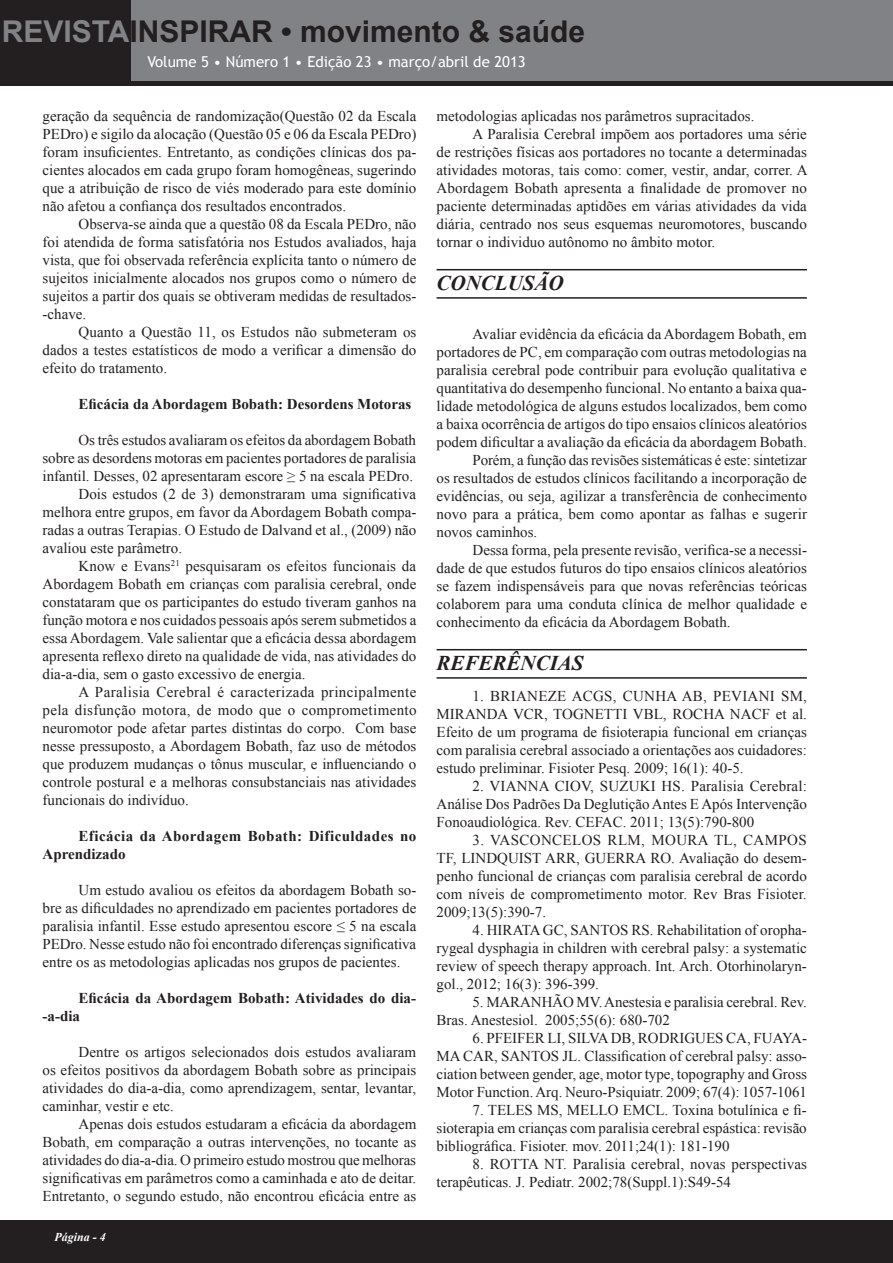
<style>
.page{position:relative;width:893px;height:1263px;background:#fff}
.page>*{position:absolute;margin:0;border:0;box-sizing:border-box;transform-origin:0 0}
.t1{font:700 30px "Arial";color:#231f20}
.t2{font:italic 700 21px "Times New Roman";color:#231f20}
.t3{font:15px/18px "Times New Roman";color:#231f20;text-align:justify}
.t4{font:15px "Times New Roman";letter-spacing:.025em;color:#231f20}
.t5{font:700 15px/18px "Times New Roman";letter-spacing:.005em;color:#231f20}
.t6{font:700 15px/18px "Times New Roman";letter-spacing:.03em;color:#231f20}
.t7{font:15px "Trebuchet MS";color:#fff}
.t8{font:italic 700 12px "Times New Roman";color:#fff}
.s1{color:#808285}
</style>
<div class="page">
<div style="left:0;top:0;width:893px;height:85px;background:#231f20"></div>
<div style="left:0;top:1220px;width:893px;height:43px;background:#231f20"></div>
<div style="left:132px;top:0;width:761px;height:80px;background:#808285"></div>
<hr style="left:437px;top:269px;width:370px;height:1px;background:#231f20">
<hr style="left:437px;top:297px;width:370px;height:2px;background:#231f20">
<hr style="left:437px;top:649px;width:370px;height:1px;background:#231f20">
<hr style="left:437px;top:677px;width:370px;height:2px;background:#231f20">
<h1 class="t1" style="left:2px;top:12px;width:585px"><span class="s1">REVISTA</span>INSPIRAR • movimento &amp; saúde</h1>
<p class="t7" style="left:147px;top:53px;width:380px">Volume 5 • Número 1 • Edição 23 • março/abril de 2013</p>
<p class="t3" style="left:43px;top:107px;width:375px">geração da sequência de randomização(Questão 02 da Escala PEDro) e sigilo da alocação (Questão 05 e 06 da Escala PEDro) foram insuficientes. Entretanto, as condições clínicas dos pa&shy;cientes alocados em cada grupo foram homogêneas, sugerindo que a atribuição de risco de viés moderado para este domínio não afetou a confiança dos resultados encontrados.</p>
<p class="t3" style="left:43px;top:215px;width:375px;text-indent:36px">Observa-se ainda que a questão 08 da Escala PEDro, não foi atendida de forma satisfatória nos Estudos avaliados, haja vista, que foi observada referência explícita tanto o número de sujeitos inicialmente alocados nos grupos como o número de sujeitos a partir dos quais se obtiveram medidas de resultados--chave.</p>
<p class="t3" style="left:43px;top:323px;width:375px;text-indent:36px">Quanto a Questão 11, os Estudos não submeteram os dados a testes estatísticos de modo a verificar a dimensão do efeito do tratamento.</p>
<p class="t5" style="left:79px;top:395px;width:334px">Eficácia da Abordagem Bobath: Desordens Motoras</p>
<p class="t3" style="left:79px;top:431px;width:339px">Os três estudos avaliaram os efeitos da abordagem Bobath</p>
<p class="t3" style="left:43px;top:449px;width:375px">sobre as desordens motoras em pacientes portadores de paralisia</p>
<p class="t3" style="left:43px;top:467px;width:372px">infantil. Desses, 02 apresentaram escore ≥ 5 na escala PEDro.</p>
<p class="t3" style="left:79px;top:485px;width:339px">Dois estudos (2 de 3) demonstraram uma significativa</p>
<p class="t3" style="left:43px;top:503px;width:375px">melhora entre grupos, em favor da Abordagem Bobath compa-</p>
<p class="t3" style="left:43px;top:521px;width:375px">radas a outras Terapias. O Estudo de Dalvand et al., (2009) não</p>
<p class="t3" style="left:43px;top:539px;width:141px">avaliou este parâmetro.</p>
<p class="t3" style="left:79px;top:557px;width:339px">Know e Evans<sup>21</sup> pesquisaram os efeitos funcionais da</p>
<p class="t3" style="left:43px;top:575px;width:375px">Abordagem Bobath em crianças com paralisia cerebral, onde</p>
<p class="t3" style="left:43px;top:593px;width:375px">constataram que os participantes do estudo tiveram ganhos na</p>
<p class="t3" style="left:43px;top:611px;width:375px">função motora e nos cuidados pessoais após serem submetidos a</p>
<p class="t3" style="left:43px;top:629px;width:375px">essa Abordagem. Vale salientar que a eficácia dessa abordagem</p>
<p class="t3" style="left:43px;top:647px;width:375px">apresenta reflexo direto na qualidade de vida, nas atividades do</p>
<p class="t3" style="left:43px;top:665px;width:264px">dia-a-dia, sem o gasto excessivo de energia.</p>
<p class="t4" style="left:79px;top:682px;width:339px">A Paralisia Cerebral é caracterizada principalmente</p>
<p class="t4" style="left:43px;top:700px;width:375px">pela disfunção motora, de modo que o comprometimento</p>
<p class="t3" style="left:43px;top:719px;width:375px">neuromotor pode afetar partes distintas do corpo. Com base</p>
<p class="t3" style="left:43px;top:737px;width:375px">nesse pressuposto, a Abordagem Bobath, faz uso de métodos</p>
<p class="t3" style="left:43px;top:755px;width:375px">que produzem mudanças o tônus muscular, e influenciando o</p>
<p class="t3" style="left:43px;top:773px;width:375px">controle postural e a melhoras consubstanciais nas atividades</p>
<p class="t3" style="left:43px;top:791px;width:148px">funcionais do indivíduo.</p>
<p class="t6" style="left:43px;top:827px;width:375px;text-indent:36px">Eficácia da Abordagem Bobath: Dificuldades no<br>Aprendizado</p>
<p class="t3" style="left:43px;top:881px;width:375px;text-indent:36px">Um estudo avaliou os efeitos da abordagem Bobath so&shy;bre as dificuldades no aprendizado em pacientes portadores de paralisia infantil. Esse estudo apresentou escore ≤ 5 na escala PEDro. Nesse estudo não foi encontrado diferenças significativa entre os as metodologias aplicadas nos grupos de pacientes.</p>
<p class="t5" style="left:43px;top:989px;width:375px;text-indent:36px">Eficácia da Abordagem Bobath: Atividades do dia--a-dia</p>
<p class="t3" style="left:43px;top:1043px;width:375px;text-indent:36px">Dentre os artigos selecionados dois estudos avaliaram os efeitos positivos da abordagem Bobath sobre as principais atividades do dia-a-dia, como aprendizagem, sentar, levantar, caminhar, vestir e etc.</p>
<p class="t3" style="left:43px;top:1115px;width:375px;text-indent:36px">Apenas dois estudos estudaram a eficácia da abordagem Bobath, em comparação a outras intervenções, no tocante as atividades do dia-a-dia. O primeiro estudo mostrou que melhoras significativas em parâmetros como a caminhada e ato de deitar.<br>Entretanto, o segundo estudo, não encontrou eficácia entre as</p>
<p class="t3" style="left:437px;top:107px;width:319px">metodologias aplicadas nos parâmetros supracitados.</p>
<p class="t3" style="left:473px;top:125px;width:336px">A Paralisia Cerebral impõem aos portadores uma série</p>
<p class="t3" style="left:437px;top:143px;width:372px">de restrições físicas aos portadores no tocante a determinadas</p>
<p class="t3" style="left:437px;top:161px;width:373px">atividades motoras, tais como: comer, vestir, andar, correr. A</p>
<p class="t3" style="left:437px;top:179px;width:372px">Abordagem Bobath apresenta a finalidade de promover no</p>
<p class="t3" style="left:437px;top:197px;width:372px">paciente determinadas aptidões em várias atividades da vida</p>
<p class="t3" style="left:437px;top:215px;width:372px">diária, centrado nos seus esquemas neuromotores, buscando</p>
<p class="t3" style="left:437px;top:233px;width:280px">tornar o individuo autônomo no âmbito motor.</p>
<h2 class="t2" style="left:437px;top:268px;width:129px">CONCLUSÃO</h2>
<p class="t3" style="left:473px;top:325px;width:336px">Avaliar evidência da eficácia da Abordagem Bobath, em</p>
<p class="t3" style="left:437px;top:343px;width:372px">portadores de PC, em comparação com outras metodologias na</p>
<p class="t3" style="left:437px;top:361px;width:372px">paralisia cerebral pode contribuir para evolução qualitativa e</p>
<p class="t3" style="left:437px;top:379px;width:372px">quantitativa do desempenho funcional. No entanto a baixa qua-</p>
<p class="t3" style="left:437px;top:397px;width:372px">lidade metodológica de alguns estudos localizados, bem como</p>
<p class="t3" style="left:437px;top:415px;width:372px">a baixa ocorrência de artigos do tipo ensaios clínicos aleatórios</p>
<p class="t3" style="left:437px;top:433px;width:372px">podem dificultar a avaliação da eficácia da abordagem Bobath.</p>
<p class="t3" style="left:473px;top:451px;width:336px">Porém, a função das revisões sistemáticas é este: sintetizar</p>
<p class="t3" style="left:437px;top:469px;width:372px">os resultados de estudos clínicos facilitando a incorporação de</p>
<p class="t3" style="left:437px;top:487px;width:372px">evidências, ou seja, agilizar a transferência de conhecimento</p>
<p class="t3" style="left:437px;top:505px;width:372px">novo para a prática, bem como apontar as falhas e sugerir</p>
<p class="t3" style="left:437px;top:523px;width:102px">novos caminhos.</p>
<p class="t3" style="left:473px;top:541px;width:336px">Dessa forma, pela presente revisão, verifica-se a necessi-</p>
<p class="t3" style="left:437px;top:559px;width:372px">dade de que estudos futuros do tipo ensaios clínicos aleatórios</p>
<p class="t3" style="left:437px;top:577px;width:372px">se fazem indispensáveis para que novas referências teóricas</p>
<p class="t3" style="left:437px;top:595px;width:372px">colaborem para uma conduta clínica de melhor qualidade e</p>
<p class="t3" style="left:437px;top:613px;width:296px">conhecimento da eficácia da Abordagem Bobath.</p>
<h2 class="t2" style="left:437px;top:648px;width:149px">REFERÊNCIAS</h2>
<p class="t3" style="left:437px;top:687px;width:372px;text-indent:36px">1. BRIANEZE ACGS, CUNHA AB, PEVIANI SM, MIRANDA VCR, TOGNETTI VBL, ROCHA NACF et al.<br>Efeito de um programa de fisioterapia funcional em crianças com paralisia cerebral associado a orientações aos cuidadores: estudo preliminar. Fisioter Pesq. 2009; 16(1): 40-5.</p>
<p class="t3" style="left:437px;top:777px;width:372px;text-indent:36px">2. VIANNA CIOV, SUZUKI HS. Paralisia Cerebral:<br>Análise Dos Padrões Da Deglutição Antes E Após Intervenção Fonoaudiológica. Rev. CEFAC. 2011; 13(5):790-800</p>
<p class="t3" style="left:437px;top:831px;width:372px;text-indent:36px">3. VASCONCELOS RLM, MOURA TL, CAMPOS TF, LINDQUIST ARR, GUERRA RO. Avaliação do desem&shy;penho funcional de crianças com paralisia cerebral de acordo com níveis de comprometimento motor. Rev Bras Fisioter.<br>2009;13(5):390-7.</p>
<p class="t3" style="left:437px;top:921px;width:372px;text-indent:36px">4. HIRATA GC, SANTOS RS. Rehabilitation of oropha&shy;rygeal dysphagia in children with cerebral palsy: a systematic review of speech therapy approach. Int. Arch. Otorhinolaryn&shy;gol., 2012; 16(3): 396-399.</p>
<p class="t3" style="left:437px;top:993px;width:372px;text-indent:36px">5. MARANHÃO MV. Anestesia e paralisia cerebral. Rev.<br>Bras. Anestesiol. 2005;55(6): 680-702</p>
<p class="t3" style="left:437px;top:1029px;width:372px;text-indent:36px">6. PFEIFER LI, SILVA DB, RODRIGUES CA, FUAYA-MA CAR, SANTOS JL. Classification of cerebral palsy: asso&shy;ciation between gender, age, motor type, topography and Gross Motor Function. Arq. Neuro-Psiquiatr. 2009; 67(4): 1057-1061</p>
<p class="t3" style="left:437px;top:1101px;width:372px;text-indent:36px">7. TELES MS, MELLO EMCL. Toxina botulínica e fi&shy;sioterapia em crianças com paralisia cerebral espástica: revisão bibliográfica. Fisioter. mov. 2011;24(1): 181-190</p>
<p class="t3" style="left:437px;top:1155px;width:372px;text-indent:36px">8. ROTTA NT. Paralisia cerebral, novas perspectivas terapêuticas. J. Pediatr. 2002;78(Suppl.1):S49-54</p>
<p class="t8" style="left:55px;top:1229px;width:53px">Página - 4</p>
</div>
